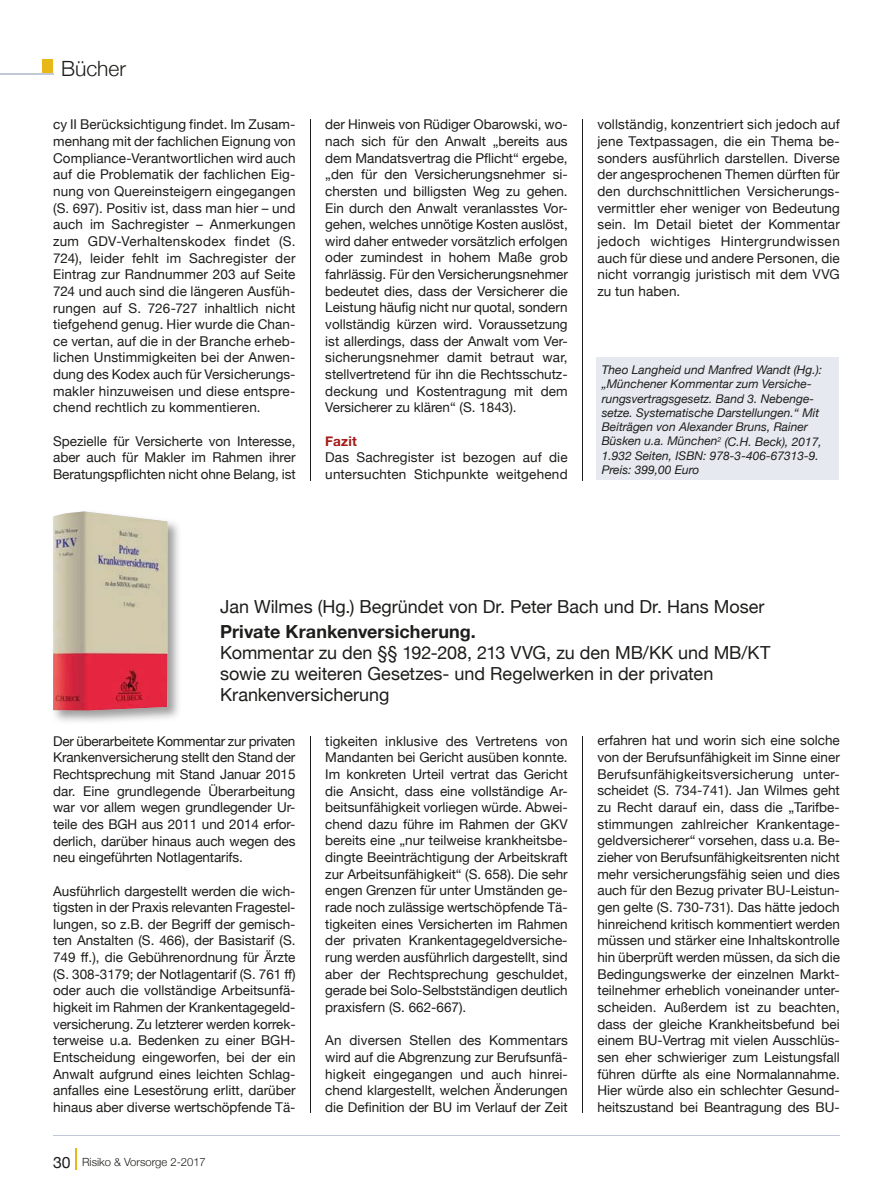
<style>
.page{position:relative;width:893px;height:1191px;background:#fff}
.page>*{position:absolute;margin:0;border:0;box-sizing:border-box;transform-origin:0 0}
.t1{font:300 21px "Helvetica Neue";color:#1d1d1b}
.t2{font:18px/21px "Helvetica Neue";color:#1d1d1b}
.t3{font:700 18px "Helvetica Neue";letter-spacing:.005em;color:#1d1d1b}
.t4{font:13.5px/16.6px "Helvetica Neue";color:#1d1d1b;text-align:justify}
.t5{font:700 13.5px "Helvetica Neue";letter-spacing:.015em;color:#a41a17}
.t6{font:italic 12px/14.2px "Helvetica Neue";color:#1d1d1b}
.t7{font:300 11.25px "Helvetica Neue";color:#1d1d1b}
.s1{font-weight:400;font-size:15.75px}
</style>
<div class="page">
<hr style="left:53px;top:1135px;width:787px;height:1px;background:#c1c9d9">
<svg style="left:75px;top:1148px;width:1px;height:21px"></svg>
<div style="left:43px;top:60px;width:10px;height:14px;background:#e8b718"></div>
<hr style="left:0;top:74px;width:53px;height:1px;background:#c1c9d9">
<hr style="left:310px;top:119px;width:1px;height:361px;background:#1d1d1b">
<hr style="left:582px;top:119px;width:1px;height:361px;background:#1d1d1b">
<div style="left:596px;top:358px;width:243px;height:122px;background:#e6eaf0"></div>
<hr style="left:310px;top:736px;width:1px;height:376px;background:#1d1d1b">
<hr style="left:582px;top:736px;width:1px;height:376px;background:#1d1d1b">
<img style="left:53px;top:521px;width:126px;height:201px">
<img style="left:53px;top:511px;width:114px;height:199px">
<h1 class="t1" style="left:61px;top:51px;width:66px">Bücher</h1>
<p class="t4" style="left:53px;top:117px;width:244px">cy II Berücksichtigung findet. Im Zusam&shy;menhang mit der fachlichen Eignung von Compliance-Verantwortlichen wird auch auf die Problematik der fachlichen Eig&shy;nung von Quereinsteigern eingegangen (S. 697). Positiv ist, dass man hier – und auch im Sachregister – Anmerkungen zum GDV-Verhaltenskodex findet (S.<br>724), leider fehlt im Sachregister der Eintrag zur Randnummer 203 auf Seite 724 und auch sind die längeren Ausfüh&shy;rungen auf S. 726-727 inhaltlich nicht tiefgehend genug. Hier wurde die Chan&shy;ce vertan, auf die in der Branche erheb&shy;lichen Unstimmigkeiten bei der Anwen&shy;dung des Kodex auch für Versicherungs&shy;makler hinzuweisen und diese entspre&shy;chend rechtlich zu kommentieren.</p>
<p class="t4" style="left:53px;top:433px;width:244px">Spezielle für Versicherte von Interesse, aber auch für Makler im Rahmen ihrer Beratungspflichten nicht ohne Belang, ist</p>
<p class="t4" style="left:325px;top:117px;width:244px">der Hinweis von Rüdiger Obarowski, wo&shy;nach sich für den Anwalt „bereits aus dem Mandatsvertrag die Pflicht“ ergebe, „den für den Versicherungsnehmer si&shy;chersten und billigsten Weg zu gehen.<br>Ein durch den Anwalt veranlasstes Vor&shy;gehen, welches unnötige Kosten auslöst, wird daher entweder vorsätzlich erfolgen oder zumindest in hohem Maße grob fahrlässig. Für den Versicherungsnehmer bedeutet dies, dass der Versicherer die Leistung häufig nicht nur quotal, sondern vollständig kürzen wird. Voraussetzung ist allerdings, dass der Anwalt vom Ver&shy;sicherungsnehmer damit betraut war, stellvertretend für ihn die Rechtsschutz&shy;deckung und Kostentragung mit dem Versicherer zu klären“ (S. 1843).</p>
<p class="t5" style="left:325px;top:430px;width:33px">Fazit</p>
<p class="t4" style="left:325px;top:450px;width:244px">Das Sachregister ist bezogen auf die untersuchten Stichpunkte weitgehend</p>
<p class="t4" style="left:597px;top:117px;width:244px">vollständig, konzentriert sich jedoch auf jene Textpassagen, die ein Thema be&shy;sonders ausführlich darstellen. Diverse der angesprochenen Themen dürften für den durchschnittlichen Versicherungs&shy;vermittler eher weniger von Bedeutung sein. Im Detail bietet der Kommentar jedoch wichtiges Hintergrundwissen auch für diese und andere Personen, die nicht vorrangig juristisch mit dem VVG zu tun haben.</p>
<p class="t6" style="left:602px;top:363px;width:222px">Theo Langheid und Manfred Wandt (Hg.): „Münchener Kommentar zum Versiche&shy;rungsvertragsgesetz. Band 3. Nebenge&shy;setze. Systematische Darstellungen.“ Mit Beiträgen von Alexander Bruns, Rainer Büsken u.a. München<sup>2</sup> (C.H. Beck), 2017, 1.932 Seiten, ISBN: 978-3-406-67313-9.<br>Preis: 399,00 Euro</p>
<h2 class="t2" style="left:220px;top:597px;width:546px">Jan Wilmes (Hg.) Begründet von Dr. Peter Bach und Dr. Hans Moser</h2>
<h2 class="t3" style="left:220px;top:617px;width:257px">Private Krankenversicherung.</h2>
<h2 class="t2" style="left:220px;top:643px;width:552px">Kommentar zu den §§ 192-208, 213 VVG, zu den MB/KK und MB/KT sowie zu weiteren Gesetzes- und Regelwerken in der privaten<br>Krankenversicherung</h2>
<p class="t4" style="left:53px;top:733px;width:244px">Der überarbeitete Kommentar zur privaten Krankenversicherung stellt den Stand der Rechtsprechung mit Stand Januar 2015 dar. Eine grundlegende Überarbeitung war vor allem wegen grundlegender Ur&shy;teile des BGH aus 2011 und 2014 erfor&shy;derlich, darüber hinaus auch wegen des neu eingeführten Notlagentarifs.</p>
<p class="t4" style="left:53px;top:883px;width:244px">Ausführlich dargestellt werden die wich&shy;tigsten in der Praxis relevanten Fragestel&shy;lungen, so z.B. der Begriff der gemisch&shy;ten Anstalten (S. 466), der Basistarif (S.<br>749 ff.), die Gebührenordnung für Ärzte (S. 308-3179; der Notlagentarif (S. 761 ff) oder auch die vollständige Arbeitsunfä&shy;higkeit im Rahmen der Krankentagegeld&shy;versicherung. Zu letzterer werden korrek&shy;terweise u.a. Bedenken zu einer BGH-Entscheidung eingeworfen, bei der ein Anwalt aufgrund eines leichten Schlag&shy;anfalles eine Lesestörung erlitt, darüber hinaus aber diverse wertschöpfende Tä-</p>
<p class="t4" style="left:597px;top:733px;width:244px">erfahren hat und worin sich eine solche von der Berufsunfähigkeit im Sinne einer Berufsunfähigkeitsversicherung unter&shy;scheidet (S. 734-741). Jan Wilmes geht zu Recht darauf ein, dass die „Tarifbe&shy;stimmungen zahlreicher Krankentage&shy;geldversicherer“ vorsehen, dass u.a. Be&shy;zieher von Berufsunfähigkeitsrenten nicht mehr versicherungsfähig seien und dies auch für den Bezug privater BU-Leistun&shy;gen gelte (S. 730-731). Das hätte jedoch hinreichend kritisch kommentiert werden müssen und stärker eine Inhaltskontrolle hin überprüft werden müssen, da sich die Bedingungswerke der einzelnen Markt&shy;teilnehmer erheblich voneinander unter&shy;scheiden. Außerdem ist zu beachten, dass der gleiche Krankheitsbefund bei einem BU-Vertrag mit vielen Ausschlüs&shy;sen eher schwieriger zum Leistungsfall führen dürfte als eine Normalannahme.<br>Hier würde also ein schlechter Gesund&shy;heitszustand bei Beantragung des BU-</p>
<p class="t4" style="left:325px;top:733px;width:244px">tigkeiten inklusive des Vertretens von Mandanten bei Gericht ausüben konnte.<br>Im konkreten Urteil vertrat das Gericht die Ansicht, dass eine vollständige Ar&shy;beitsunfähigkeit vorliegen würde. Abwei&shy;chend dazu führe im Rahmen der GKV bereits eine „nur teilweise krankheitsbe&shy;dingte Beeinträchtigung der Arbeitskraft zur Arbeitsunfähigkeit“ (S. 658). Die sehr engen Grenzen für unter Umständen ge&shy;rade noch zulässige wertschöpfende Tä&shy;tigkeiten eines Versicherten im Rahmen der privaten Krankentagegeldversiche&shy;rung werden ausführlich dargestellt, sind aber der Rechtsprechung geschuldet, gerade bei Solo-Selbstständigen deutlich praxisfern (S. 662-667).</p>
<p class="t4" style="left:325px;top:1033px;width:244px">An diversen Stellen des Kommentars wird auf die Abgrenzung zur Berufsunfä&shy;higkeit eingegangen und auch hinrei&shy;chend klargestellt, welchen Änderungen die Definition der BU im Verlauf der Zeit</p>
<p class="t7" style="left:53px;top:1152px;width:154px"><span class="s1">30</span> Risiko &amp; Vorsorge 2-2017</p>
</div>
